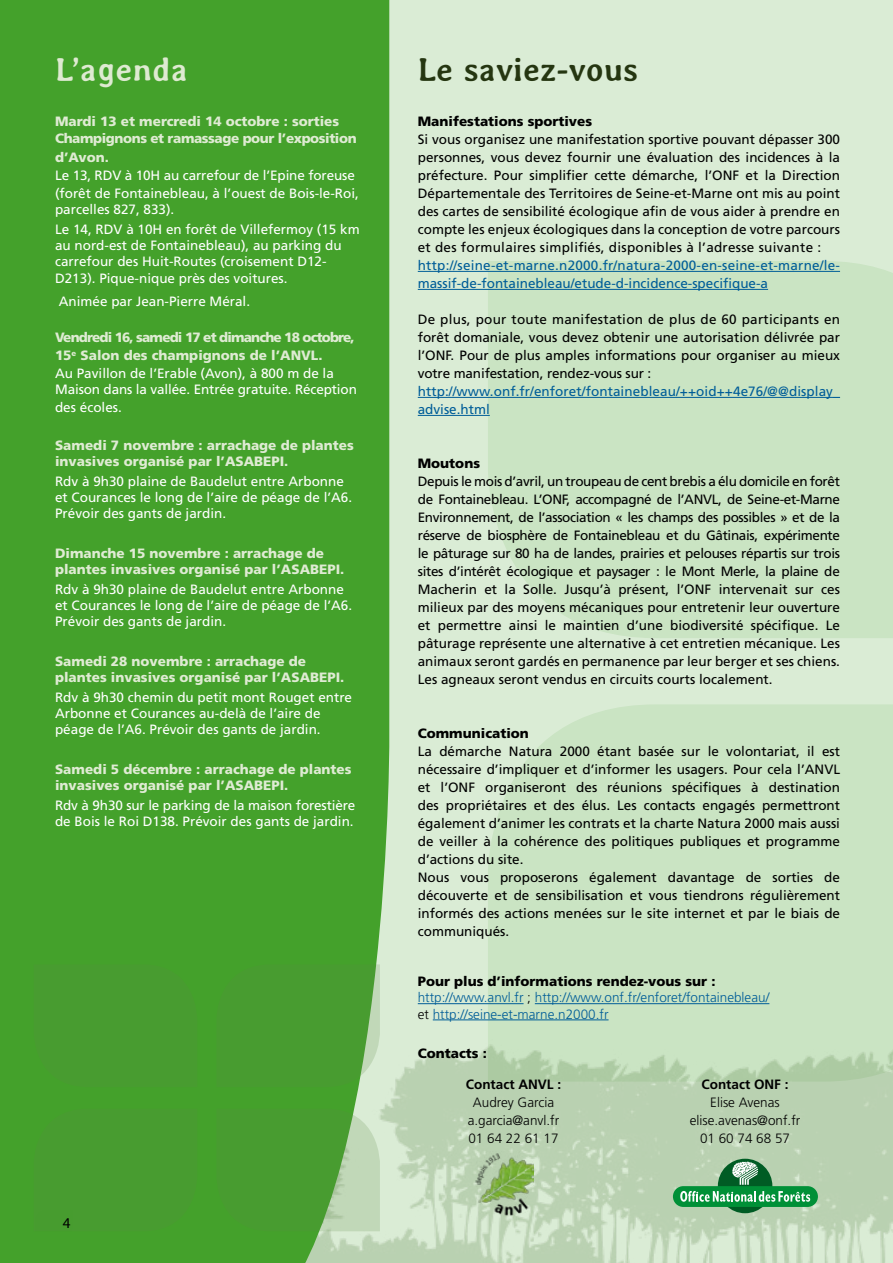
<style>
.page{position:relative;width:893px;height:1263px;background:#fff}
.page>*{position:absolute;margin:0;border:0;box-sizing:border-box;transform-origin:0 0}
.t1{font:700 33px "Averia";color:#253611}
.t2{font:700 33px "Averia";color:#deead1}
.t3{font:15px "Myriad Pro";color:#000}
.t4{font:13.5px/18px "Frutiger LT Std";color:#000;text-align:justify}
.t5{font:13.5px/16.2px "Frutiger LT Std";color:#fff}
.t6{font:900 13.5px/16.2px "Frutiger LT Std";color:#dfebd3}
.t7{font:13.5px/18px "Frutiger LT Std";letter-spacing:.005em;color:#005d98}
.t8{font:300 13.5px/16.2px "Frutiger LT Std";color:#005d98}
.t9{font:900 13.5px/18px "Frutiger LT Std";letter-spacing:-.06em;color:#dfebd3}
.t10{font:300 13.5px/18px "Frutiger LT Std";color:#000;text-align:center}
.t11{font:900 13.5px/16.5px "Frutiger LT Std";letter-spacing:-.03em;color:#dfebd3}
.t12{font:900 13.5px "Frutiger LT Std";color:#000}
.t13{font:700 13.5px "Frutiger LT Std";color:#000}
.s1{font-weight:400;color:#fff}
.s2{font-weight:900;color:#000}
.s3{color:#000}
</style>
<div class="page">
<div style="left:389px;top:0;width:504px;height:1001px;background:#daecd5"></div>
<div style="left:488px;top:261px;width:405px;height:377px;background:#cae4c3"></div>
<div style="left:488px;top:704px;width:405px;height:297px;background:#cae4c3"></div>
<img style="left:389px;top:1001px;width:504px;height:262px">
<div style="left:0;top:0;width:389px;height:1263px;background:#44a12b"></div>
<svg style="left:216px;top:964px;width:164px;height:123px;background:#51a13a"></svg>
<svg style="left:216px;top:1108px;width:164px;height:123px;background:#66ab52"></svg>
<div style="left:34px;top:964px;width:163px;height:123px;background:#489c30"></div>
<hr style="left:418px;top:1003px;width:106px;height:1px;background:#005d98">
<hr style="left:535px;top:1003px;width:234px;height:1px;background:#005d98">
<hr style="left:433px;top:1019px;width:176px;height:1px;background:#005d98">
<hr style="left:418px;top:271px;width:422px;height:1px;background:#005d98">
<hr style="left:418px;top:289px;width:350px;height:1px;background:#005d98">
<hr style="left:418px;top:397px;width:422px;height:1px;background:#005d98">
<hr style="left:418px;top:415px;width:72px;height:1px;background:#005d98">
<img style="left:471px;top:1151px;width:63px;height:69px">
<div style="left:34px;top:1108px;width:163px;height:130px;background:#489c30"></div>
<div style="left:718px;top:1159px;width:54px;height:54px;background:#005c24;border-radius:50%"></div>
<div style="left:673px;top:1186px;width:145px;height:21px;background:#009037;border-radius:10px"></div>
<svg style="left:732px;top:1161px;width:26px;height:24px"></svg>
<svg style="left:680px;top:1191px;width:130px;height:11px"></svg>
<h1 class="t2" style="left:55px;top:51px;width:135px">L’agenda</h1>
<p class="t11" style="left:55px;top:113px;width:303px">Mardi 13 et mercredi 14 octobre : sorties<br>Champignons et ramassage pour l’exposition</p>
<p class="t6" style="left:55px;top:149px;width:55px">d’Avon.</p>
<p class="t5" style="left:55px;top:166px;width:305px;line-height:18px">Le 13, RDV à 10H au carrefour de l’Epine foreuse (forêt de Fontainebleau, à l’ouest de Bois-le-Roi,</p>
<p class="t5" style="left:55px;top:200px;width:306px;line-height:19.8px">parcelles 827, 833).<br>Le 14, RDV à 10H en forêt de Villefermoy (15 km</p>
<p class="t5" style="left:55px;top:237px;width:288px">au nord-est de Fontainebleau), au parking du carrefour des Huit-Routes (croisement D12-<br>D213). Pique-nique près des voitures.</p>
<p class="t5" style="left:59px;top:293px;width:193px">Animée par Jean-Pierre Méral.</p>
<p class="t9" style="left:55px;top:328px;width:301px">Vendredi 16, samedi 17 et dimanche 18 octobre,<br>15<sup>e</sup> Salon des champignons de l’ANVL.<br><span class="s1">Au Pavillon de l’Erable (Avon), à 800 m de la</span></p>
<p class="t5" style="left:55px;top:381px;width:303px;line-height:18px">Maison dans la vallée. Entrée gratuite. Réception des écoles.</p>
<p class="t6" style="left:55px;top:437px;width:300px">Samedi 7 novembre : arrachage de plantes invasives organisé par l’ASABEPI.</p>
<p class="t5" style="left:55px;top:473px;width:299px">Rdv à 9h30 plaine de Baudelut entre Arbonne et Courances le long de l’aire de péage de l’A6.<br>Prévoir des gants de jardin.</p>
<p class="t6" style="left:55px;top:545px;width:291px">Dimanche 15 novembre : arrachage de plantes invasives organisé par l’ASABEPI.</p>
<p class="t5" style="left:55px;top:581px;width:299px">Rdv à 9h30 plaine de Baudelut entre Arbonne et Courances le long de l’aire de péage de l’A6.<br>Prévoir des gants de jardin.</p>
<p class="t6" style="left:55px;top:653px;width:291px">Samedi 28 novembre : arrachage de plantes invasives organisé par l’ASABEPI.</p>
<p class="t5" style="left:55px;top:689px;width:299px">Rdv à 9h30 chemin du petit mont Rouget entre<br>Arbonne et Courances au-delà de l’aire de péage de l’A6. Prévoir des gants de jardin.</p>
<p class="t6" style="left:55px;top:761px;width:298px">Samedi 5 décembre : arrachage de plantes invasives organisé par l’ASABEPI.</p>
<p class="t5" style="left:55px;top:797px;width:302px">Rdv à 9h30 sur le parking de la maison forestière de Bois le Roi D138. Prévoir des gants de jardin.</p>
<p class="t3" style="left:63px;top:1214px;width:9px">4</p>
<h1 class="t1" style="left:418px;top:51px;width:222px">Le saviez-vous</h1>
<p class="t12" style="left:418px;top:113px;width:176px">Manifestations sportives</p>
<p class="t4" style="left:418px;top:130px;width:424px">Si vous organisez une manifestation sportive pouvant dépasser 300 personnes, vous devez fournir une évaluation des incidences à la préfecture. Pour simplifier cette démarche, l’ONF et la Direction Départementale des Territoires de Seine-et-Marne ont mis au point des cartes de sensibilité écologique afin de vous aider à prendre en compte les enjeux écologiques dans la conception de votre parcours et des formulaires simplifiés, disponibles à l’adresse suivante :</p>
<p class="t7" style="left:418px;top:256px;width:424px">http://seine-et-marne.n2000.fr/natura-2000-en-seine-et-marne/le&shy;massif-de-fontainebleau/etude-d-incidence-specifique-a</p>
<p class="t4" style="left:418px;top:310px;width:424px">De plus, pour toute manifestation de plus de 60 participants en forêt domaniale, vous devez obtenir une autorisation délivrée par l’ONF. Pour de plus amples informations pour organiser au mieux votre manifestation, rendez-vous sur :</p>
<p class="t7" style="left:418px;top:382px;width:424px">http://www.onf.fr/enforet/fontainebleau/++oid++4e76/@@display_ advise.html</p>
<p class="t12" style="left:418px;top:455px;width:64px">Moutons</p>
<p class="t4" style="left:418px;top:472px;width:424px">Depuis le mois d’avril, un troupeau de cent brebis a élu domicile en forêt de Fontainebleau. L’ONF, accompagné de l’ANVL, de Seine-et-Marne Environnement, de l’association « les champs des possibles » et de la réserve de biosphère de Fontainebleau et du Gâtinais, expérimente le pâturage sur 80 ha de landes, prairies et pelouses répartis sur trois sites d’intérêt écologique et paysager : le Mont Merle, la plaine de Macherin et la Solle. Jusqu’à présent, l’ONF intervenait sur ces milieux par des moyens mécaniques pour entretenir leur ouverture et permettre ainsi le maintien d’une biodiversité spécifique. Le pâturage représente une alternative à cet entretien mécanique. Les animaux seront gardés en permanence par leur berger et ses chiens.<br>Les agneaux seront vendus en circuits courts localement.</p>
<p class="t12" style="left:418px;top:725px;width:113px">Communication</p>
<p class="t4" style="left:418px;top:742px;width:424px;text-align:left">La démarche Natura 2000 étant basée sur le volontariat, il est nécessaire d’impliquer et d’informer les usagers. Pour cela l’ANVL et l’ONF organiseront des réunions spécifiques à destination des propriétaires et des élus. Les contacts engagés permettront également d’animer les contrats et la charte Natura 2000 mais aussi de veiller à la cohérence des politiques publiques et programme d’actions du site.<br>Nous vous proposerons également davantage de sorties de découverte et de sensibilisation et vous tiendrons régulièrement informés des actions menées sur le site internet et par le biais de communiqués.</p>
<p class="t8" style="left:418px;top:973px;width:353px"><span class="s2">Pour plus d’informations rendez-vous sur : </span>http://www.anvl.fr <span class="s3">;</span> http://www.onf.fr/enforet/fontainebleau/ <span class="s3">et</span> http://seine-et-marne.n2000.fr</p>
<p class="t12" style="left:418px;top:1045px;width:71px">Contacts :</p>
<p class="t13" style="left:466px;top:1076px;width:97px">Contact ANVL :</p>
<p class="t10" style="left:468px;top:1093px;width:93px">Audrey Garcia a.garcia@anvl.fr<br>01 64 22 61 17</p>
<p class="t13" style="left:702px;top:1076px;width:89px">Contact ONF :</p>
<p class="t10" style="left:690px;top:1093px;width:112px">Elise Avenas elise.avenas@onf.fr<br>01 60 74 68 57</p>
</div>
